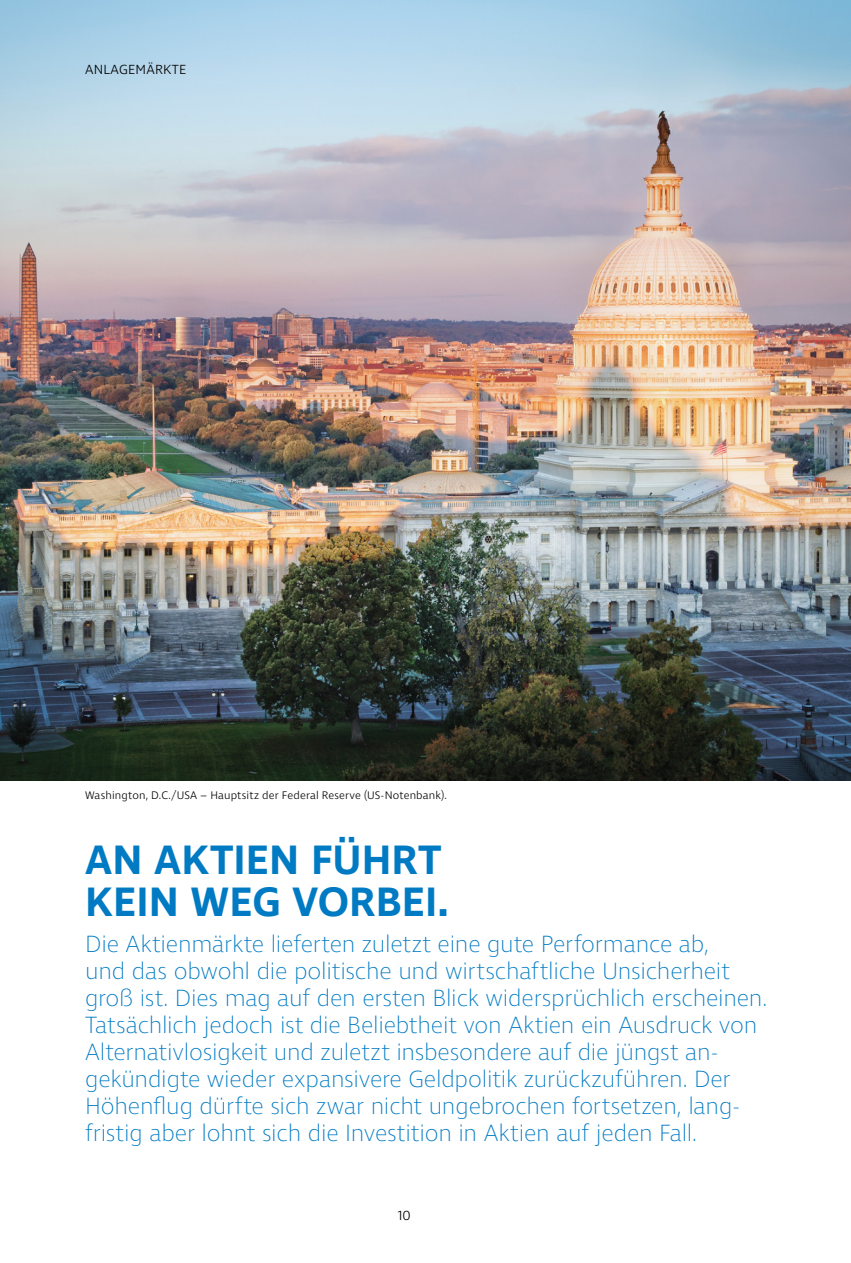
<style>
.page{position:relative;width:851px;height:1263px;background:#fff}
.page>*{position:absolute;margin:0;border:0;box-sizing:border-box;transform-origin:0 0}
.t1{font:600 42px/42px "Ingra";letter-spacing:.005em;color:#007ac3}
.t2{font:200 24px/27px "Ingra";letter-spacing:-.01em;color:#007ac3}
.t3{font:300 13.5px "Ingra";letter-spacing:.02em;color:#000}
.t4{font:300 11.25px "Ingra";letter-spacing:.015em;color:#000}
</style>
<div class="page">
<img style="left:0;top:0;width:850px;height:780px">
<p class="t3" style="left:85px;top:61px;width:103px">ANLAGEMÄRKTE</p>
<p class="t4" style="left:85px;top:788px;width:363px">Washington, D.C./USA – Hauptsitz der Federal Reserve (US-Notenbank).</p>
<h1 class="t1" style="left:85px;top:841px;width:365px">AN AKTIEN FÜHRT<br>KEIN WEG VORBEI.</h1>
<p class="t2" style="left:85px;top:931px;width:683px">Die Aktienmärkte lieferten zuletzt eine gute Performance ab,<br>und das obwohl die politische und wirtschaftliche Unsicherheit groß ist. Dies mag auf den ersten Blick widersprüchlich erscheinen.<br>Tatsächlich jedoch ist die Beliebtheit von Aktien ein Ausdruck von Alternativlosigkeit und zuletzt insbesondere auf die jüngst an&shy;gekündigte wieder expansivere Geldpolitik zurückzuführen. Der Höhenflug dürfte sich zwar nicht ungebrochen fortsetzen, lang&shy;fristig aber lohnt sich die Investition in Aktien auf jeden Fall.</p>
<p class="t3" style="left:398px;top:1207px;width:14px">10</p>
</div>
